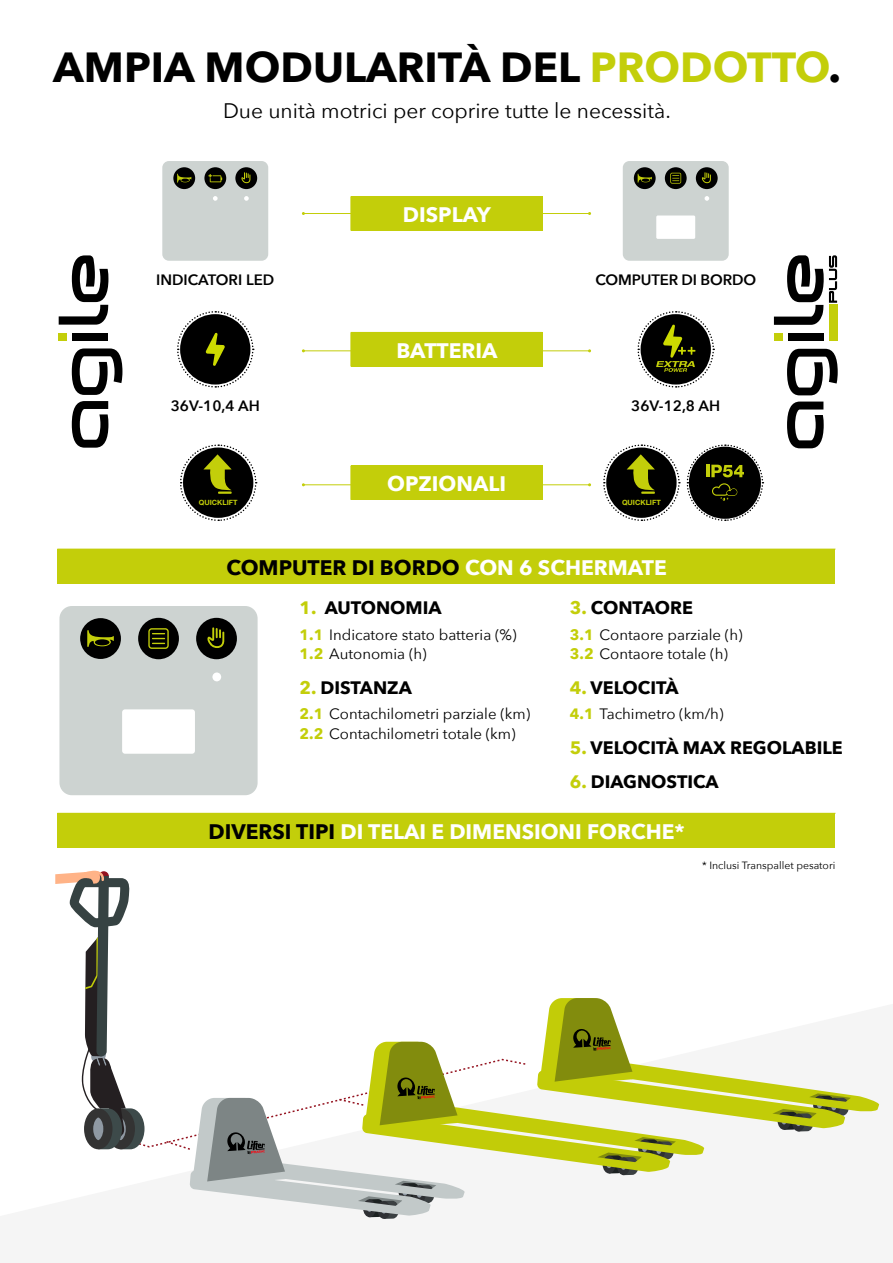
<style>
.page{position:relative;width:893px;height:1263px;background:#fff}
.page>*{position:absolute;margin:0;border:0;box-sizing:border-box;transform-origin:0 0}
.t1{font:700 42px "Avenir Next";color:#000}
.t2{font:700 21px "Avenir Next";color:#fff}
.t3{font:21px "Avenir Next";color:#000}
.t4{font:700 21px "Avenir Next";color:#000}
.t5{font:700 18px "Avenir Next";color:#000}
.t6{font:15px/19.5px "Avenir Next";color:#000}
.t7{font:600 15px "Avenir Next";color:#000}
.t8{font:10.5px "Avenir Next";color:#000}
.t9{font:700 7.2px "Helvetica Neue LT Pro";color:#c3ce0a}
.s1{color:#c3ce0a}
.s2{color:#fff}
.s3{font-weight:700;color:#c3ce0a}
.s4{color:#000}
</style>
<div class="page">
<hr style="left:303px;top:213px;width:287px;height:1px;background:#c3ce0a">
<hr style="left:303px;top:350px;width:287px;height:1px;background:#c3ce0a">
<hr style="left:303px;top:484px;width:287px;height:1px;background:#c3ce0a">
<div style="left:774px;top:333px;width:8px;height:8px;background:#c3ce0a"></div>
<svg style="left:787px;top:402px;width:37px;height:46px"></svg>
<svg style="left:787px;top:349px;width:51px;height:46px"></svg>
<div style="left:788px;top:333px;width:35px;height:8px;background:#000"></div>
<div style="left:829px;top:305px;width:8px;height:36px;background:#c3ce0a"></div>
<svg style="left:774px;top:255px;width:63px;height:70px"></svg>
<svg style="left:72px;top:401px;width:36px;height:47px"></svg>
<svg style="left:72px;top:348px;width:50px;height:47px"></svg>
<div style="left:73px;top:333px;width:35px;height:8px;background:#000"></div>
<div style="left:59px;top:333px;width:8px;height:8px;background:#c3ce0a"></div>
<svg style="left:59px;top:255px;width:49px;height:70px"></svg>
<div style="left:351px;top:197px;width:191px;height:34px;background:#c3ce0a"></div>
<hr style="left:351px;top:196px;width:191px;height:1px;background:#c3ce0a">
<div style="left:351px;top:332px;width:191px;height:34px;background:#c3ce0a"></div>
<div style="left:351px;top:466px;width:191px;height:34px;background:#c3ce0a"></div>
<div style="left:57px;top:549px;width:778px;height:34px;background:#c3ce0a"></div>
<div style="left:57px;top:813px;width:778px;height:34px;background:#c3ce0a"></div>
<svg style="left:177px;top:311px;width:77px;height:77px"></svg>
<svg style="left:637px;top:311px;width:78px;height:77px"></svg>
<svg style="left:180px;top:444px;width:77px;height:77px"></svg>
<hr style="left:218px;top:491px;width:14px;height:3px;background:#c3ce0a">
<svg style="left:603px;top:444px;width:77px;height:77px"></svg>
<hr style="left:641px;top:491px;width:14px;height:3px;background:#c3ce0a">
<svg style="left:55px;top:870px;width:824px;height:349px"></svg>
<svg style="left:623px;top:161px;width:106px;height:100px;background:#bdc2bf"></svg>
<svg style="left:162px;top:161px;width:106px;height:100px;background:#babfbb"></svg>
<svg style="left:59px;top:606px;width:199px;height:189px;background:#bec2bf"></svg>
<svg style="left:686px;top:444px;width:78px;height:77px"></svg>
<h1 class="t1" style="left:53px;top:31px;width:789px">AMPIA MODULARITÀ DEL <span class="s1">PRODOTTO</span>.</h1>
<h2 class="t3" style="left:223px;top:93px;width:449px">Due unità motrici per coprire tutte le necessità.</h2>
<h2 class="t2" style="left:403px;top:197px;width:89px">DISPLAY</h2>
<p class="t7" style="left:156px;top:267px;width:120px">INDICATORI LED</p>
<p class="t7" style="left:595px;top:267px;width:162px">COMPUTER DI BORDO</p>
<h2 class="t2" style="left:396px;top:332px;width:103px">BATTERIA</h2>
<p class="t7" style="left:171px;top:393px;width:91px">36V-10,4 AH</p>
<p class="t7" style="left:631px;top:393px;width:91px">36V-12,8 AH</p>
<h2 class="t2" style="left:387px;top:466px;width:120px">OPZIONALI</h2>
<p class="t9" style="left:199px;top:498px;width:40px">QUICKLIFT</p>
<p class="t9" style="left:622px;top:498px;width:40px">QUICKLIFT</p>
<h2 class="t4" style="left:226px;top:549px;width:442px">COMPUTER DI BORDO <span class="s2">CON 6 SCHERMATE</span></h2>
<p class="t5" style="left:299px;top:592px;width:144px"><span class="s1">1.</span> AUTONOMIA</p>
<p class="t6" style="left:299px;top:624px;width:219px"><span class="s3">1.1</span> Indicatore stato batteria (%)<br><span class="s3">1.2</span> Autonomia (h)</p>
<p class="t5" style="left:299px;top:672px;width:114px"><span class="s1">2.</span> DISTANZA</p>
<p class="t6" style="left:299px;top:704px;width:232px"><span class="s3">2.1</span> Contachilometri parziale (km)<br><span class="s3">2.2</span> Contachilometri totale (km)</p>
<p class="t5" style="left:570px;top:592px;width:125px"><span class="s1">3.</span> CONTAORE</p>
<p class="t6" style="left:570px;top:624px;width:174px"><span class="s3">3.1</span> Contaore parziale (h)<br><span class="s3">3.2</span> Contaore totale (h)</p>
<p class="t5" style="left:570px;top:672px;width:110px"><span class="s1">4.</span> VELOCITÀ</p>
<p class="t6" style="left:570px;top:704px;width:155px"><span class="s3">4.1</span> Tachimetro (km/h)</p>
<p class="t5" style="left:570px;top:732px;width:274px"><span class="s1">5.</span> VELOCITÀ MAX REGOLABILE</p>
<p class="t5" style="left:570px;top:766px;width:150px"><span class="s1">6.</span> DIAGNOSTICA</p>
<h2 class="t2" style="left:208px;top:813px;width:478px"><span class="s4">DIVERSI TIPI</span> DI TELAI E DIMENSIONI FORCHE*</h2>
<p class="t8" style="left:702px;top:856px;width:135px">* Inclusi Transpallet pesatori</p>
</div>
